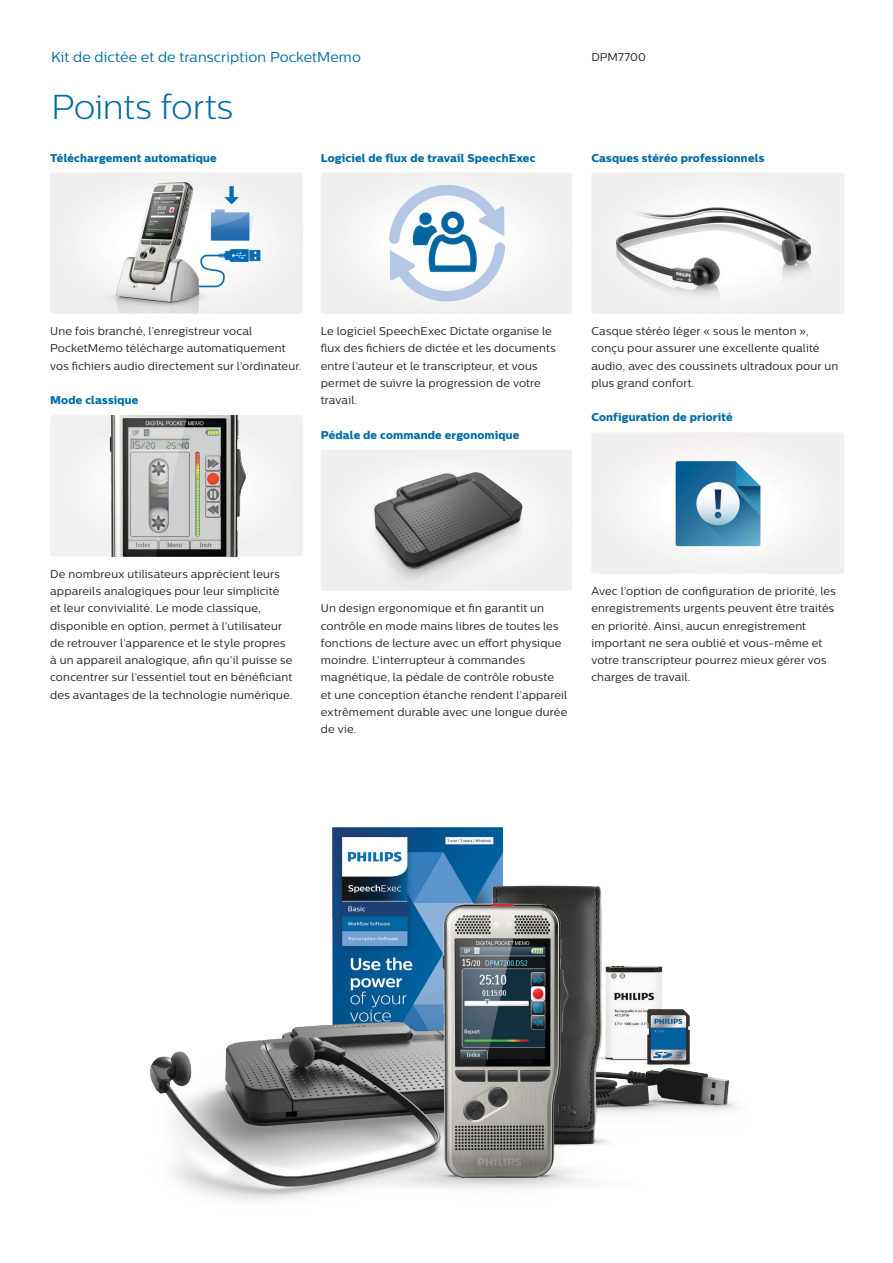
<style>
.page{position:relative;width:893px;height:1263px;background:#fff}
.page>*{position:absolute;margin:0;border:0;box-sizing:border-box;transform-origin:0 0}
.Specs___Highlights_h{font:300 34.5px "Centrale Sans";letter-spacing:-.01em;color:#006ca4}
.Product_name{font:14.25px "Centrale Sans";letter-spacing:.005em;color:#006ca4}
.Feature_text{font:11.25px/17.2px "Centrale Sans";letter-spacing:.015em;color:#231f20}
.Feature_name{font:11.25px "Centrale Sans X Bold";letter-spacing:.015em;color:#006ca4}
.CNT_back{font:11.25px "Centrale Sans";letter-spacing:.01em;color:#231f20}
</style>
<div class="page">
<img style="left:50px;top:173px;width:253px;height:141px">
<div style="left:50px;top:415px;width:253px;height:141px;background:#f0eff1"></div>
<img style="left:80px;top:415px;width:194px;height:141px">
<img style="left:321px;top:173px;width:251px;height:141px">
<img style="left:321px;top:450px;width:251px;height:141px">
<img style="left:591px;top:173px;width:253px;height:141px">
<img style="left:591px;top:432px;width:253px;height:142px">
<img style="left:150px;top:827px;width:588px;height:374px">
<p class="Product_name" style="left:51px;top:48px;width:311px">Kit de dictée et de transcription PocketMemo</p>
<p class="CNT_back" style="left:591px;top:50px;width:56px">DPM7700</p>
<p class="Specs___Highlights_h" style="left:51px;top:87px;width:184px">Points forts</p>
<p class="Feature_name" style="left:50px;top:151px;width:168px">Téléchargement automatique</p>
<p class="Feature_name" style="left:321px;top:151px;width:216px">Logiciel de flux de travail SpeechExec</p>
<p class="Feature_name" style="left:591px;top:151px;width:174px">Casques stéréo professionnels</p>
<p class="Feature_text" style="left:50px;top:322px;width:253px">Une fois branché, l’enregistreur vocal<br>PocketMemo télécharge automatiquement vos fichiers audio directement sur l’ordinateur.</p>
<p class="Feature_name" style="left:50px;top:393px;width:90px">Mode classique</p>
<p class="Feature_text" style="left:321px;top:322px;width:237px">Le logiciel SpeechExec Dictate organise le flux des fichiers de dictée et les documents entre l’auteur et le transcripteur, et vous permet de suivre la progression de votre travail.</p>
<p class="Feature_name" style="left:321px;top:428px;width:200px">Pédale de commande ergonomique</p>
<p class="Feature_text" style="left:591px;top:322px;width:249px">Casque stéréo léger « sous le menton », conçu pour assurer une excellente qualité audio, avec des coussinets ultradoux pour un plus grand confort.</p>
<p class="Feature_name" style="left:591px;top:410px;width:143px">Configuration de priorité</p>
<p class="Feature_text" style="left:50px;top:565px;width:244px">De nombreux utilisateurs apprécient leurs appareils analogiques pour leur simplicité et leur convivialité. Le mode classique, disponible en option, permet à l’utilisateur de retrouver l’apparence et le style propres à un appareil analogique, afin qu’il puisse se concentrer sur l’essentiel tout en bénéficiant des avantages de la technologie numérique.</p>
<p class="Feature_text" style="left:321px;top:600px;width:248px">Un design ergonomique et fin garantit un contrôle en mode mains libres de toutes les fonctions de lecture avec un effort physique moindre. L’interrupteur à commandes magnétique, la pédale de contrôle robuste et une conception étanche rendent l’appareil extrêmement durable avec une longue durée de vie.</p>
<p class="Feature_text" style="left:591px;top:582px;width:246px">Avec l’option de configuration de priorité, les enregistrements urgents peuvent être traités en priorité. Ainsi, aucun enregistrement important ne sera oublié et vous-même et votre transcripteur pourrez mieux gérer vos charges de travail.</p>
</div>
